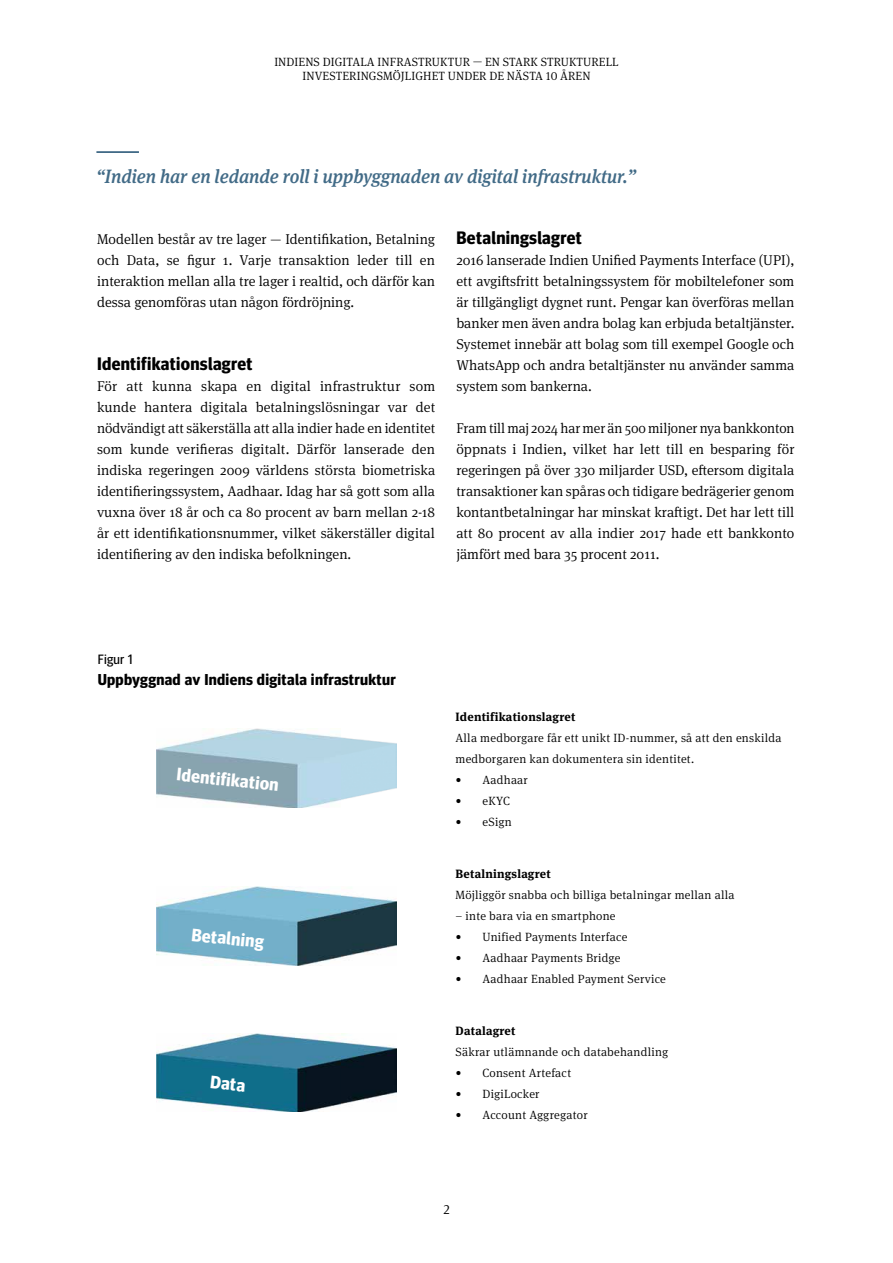
<style>
.page{position:relative;width:893px;height:1263px;background:#fff}
.page>*{position:absolute;margin:0;border:0;box-sizing:border-box;transform-origin:0 0}
.t1{font:italic 500 19.2px "Meta Serif Pro";color:#426b87;scale:.93 1}
.t2{font:700 18px "Meta Headline Pro";letter-spacing:.02em;color:#000}
.t3{font:700 18px "Meta Headline Pro";color:#fff}
.t4{font:700 15.75px "Meta Headline Pro";letter-spacing:.02em;color:#000}
.t5{font:300 14.25px/21px "Meta Serif Pro";color:#000;text-align:justify}
.t6{font:13.5px "Meta Headline Pro";letter-spacing:.02em;color:#000}
.t7{font:300 13.5px "Meta Serif Pro";color:#000}
.t8{font:300 12px/14.4px "Meta Serif Pro";letter-spacing:.02em;color:#000;text-align:center}
.t9{font:700 12px "Meta Serif Pro";letter-spacing:.02em;color:#000}
</style>
<div class="page">
<hr style="left:96px;top:151px;width:43px;height:2px;background:#426b87">
<img style="left:157px;top:729px;width:239px;height:79px">
<img style="left:157px;top:886px;width:239px;height:79px">
<img style="left:157px;top:1033px;width:239px;height:79px">
<p class="t8" style="left:274px;top:54px;width:346px">INDIENS DIGITALA INFRASTRUKTUR — EN STARK STRUKTURELL<br>INVESTERINGSMÖJLIGHET UNDER DE NÄSTA 10 ÅREN</p>
<h1 class="t1" style="left:96px;top:161px;width:582px">“Indien har en ledande roll i uppbyggnaden av digital infrastruktur.”</h1>
<p class="t5" style="left:97px;top:228px;width:340px">Modellen består av tre lager — Identifikation, Betalning och Data, se figur 1. Varje transaktion leder till en interaktion mellan alla tre lager i realtid, och därför kan dessa genomföras utan någon fördröjning.</p>
<p class="t2" style="left:97px;top:350px;width:157px">Identifikationslagret</p>
<p class="t5" style="left:97px;top:375px;width:340px">För att kunna skapa en digital infrastruktur som kunde hantera digitala betalningslösningar var det nödvändigt att säkerställa att alla indier hade en identitet som kunde verifieras digitalt. Därför lanserade den indiska regeringen 2009 världens största biometriska identifieringssystem, Aadhaar. Idag har så gott som alla vuxna över 18 år och ca 80 procent av barn mellan 2-18 år ett identifikationsnummer, vilket säkerställer digital identifiering av den indiska befolkningen.</p>
<p class="t2" style="left:456px;top:224px;width:127px">Betalningslagret</p>
<p class="t5" style="left:456px;top:249px;width:340px">2016 lanserade Indien Unified Payments Interface (UPI), ett avgiftsfritt betalningssystem för mobiltelefoner som är tillgängligt dygnet runt. Pengar kan överföras mellan banker men även andra bolag kan erbjuda betaltjänster.<br>Systemet innebär att bolag som till exempel Google och WhatsApp och andra betaltjänster nu använder samma system som bankerna.</p>
<p class="t5" style="left:456px;top:417px;width:340px">Fram till maj 2024 har mer än 500 miljoner nya bankkonton öppnats i Indien, vilket har lett till en besparing för regeringen på över 330 miljarder USD, eftersom digitala transaktioner kan spåras och tidigare bedrägerier genom kontantbetalningar har minskat kraftigt. Det har lett till att 80 procent av alla indier 2017 hade ett bankkonto jämfört med bara 35 procent 2011.</p>
<p class="t6" style="left:98px;top:649px;width:37px">Figur 1</p>
<p class="t4" style="left:98px;top:667px;width:299px">Uppbyggnad av Indiens digitala infrastruktur</p>
<p class="t3" style="left:178px;top:760px;width:104px;rotate:6deg">Identifikation</p>
<p class="t3" style="left:193px;top:920px;width:74px;rotate:6deg">Betalning</p>
<p class="t3" style="left:212px;top:1068px;width:37px;rotate:6deg">Data</p>
<p class="t9" style="left:455px;top:707px;width:121px">Identifikationslagret</p>
<p class="t8" style="left:455px;top:726px;width:327px;line-height:21px;text-align:left">Alla medborgare får ett unikt ID-nummer, så att den enskilda medborgaren kan dokumentera sin identitet.</p>
<p class="t8" style="left:455px;top:772px;width:74px">• Aadhaar</p>
<p class="t8" style="left:455px;top:793px;width:56px">• eKYC</p>
<p class="t8" style="left:455px;top:814px;width:58px">• eSign</p>
<p class="t9" style="left:455px;top:864px;width:97px">Betalningslagret</p>
<p class="t8" style="left:455px;top:887px;width:280px">Möjliggör snabba och billiga betalningar mellan alla</p>
<p class="t8" style="left:455px;top:908px;width:162px">– inte bara via en smartphone</p>
<p class="t8" style="left:455px;top:929px;width:173px">• Unified Payments Interface</p>
<p class="t8" style="left:455px;top:950px;width:166px">• Aadhaar Payments Bridge</p>
<p class="t8" style="left:455px;top:971px;width:212px">• Aadhaar Enabled Payment Service</p>
<p class="t9" style="left:455px;top:1021px;width:61px">Datalagret</p>
<p class="t8" style="left:455px;top:1044px;width:214px">Säkrar utlämnande och databehandling</p>
<p class="t8" style="left:455px;top:1065px;width:117px">• Consent Artefact</p>
<p class="t8" style="left:455px;top:1086px;width:86px">• DigiLocker</p>
<p class="t8" style="left:455px;top:1107px;width:134px">• Account Aggregator</p>
<p class="t7" style="left:443px;top:1199px;width:8px">2</p>
</div>
